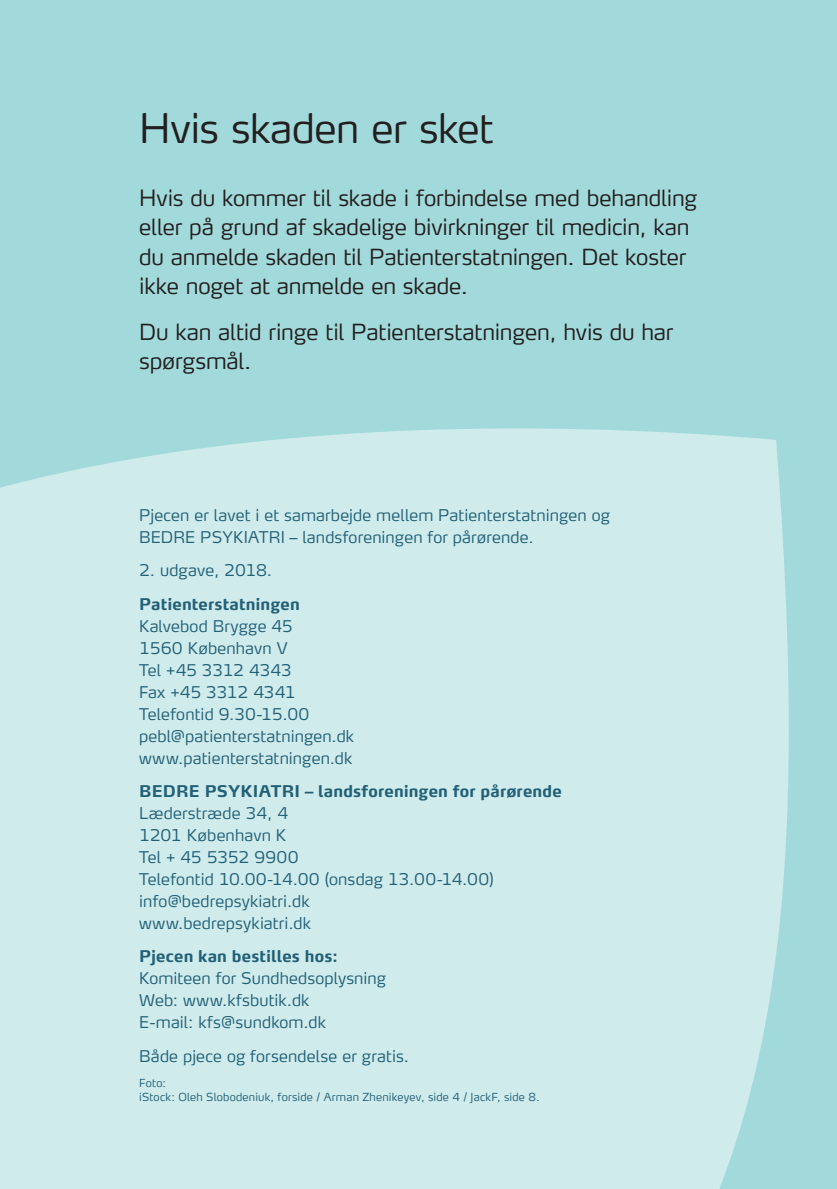
<style>
.page{position:relative;width:837px;height:1189px;background:#a2dadb}
.page>*{position:absolute;margin:0;border:0;box-sizing:border-box;transform-origin:0 0}
.t1{font:300 40px "Max TF";letter-spacing:-.015em;color:#231f20}
.t2{font:300 22px/29px "Max TF";letter-spacing:-.005em;color:#231f20}
.t3{font:300 16px/22px "Max TF";letter-spacing:.01em;color:#226076}
.t4{font:700 16px "Max TF";letter-spacing:.01em;color:#226076}
.t5{font:300 11px/14px "Max TF";letter-spacing:.02em;color:#226076}
</style>
<div class="page">
<div style="left:0;top:428px;width:789px;height:761px;background:#cfebec"></div>
<h1 class="t1" style="left:139px;top:104px;width:356px">Hvis skaden er sket</h1>
<h2 class="t2" style="left:139px;top:183px;width:559px">Hvis du kommer til skade i forbindelse med behandling eller på grund af skadelige bivirkninger til medicin, kan du anmelde skaden til Patienterstatningen. Det koster ikke noget at anmelde en skade.</h2>
<h2 class="t2" style="left:139px;top:316px;width:536px">Du kan altid ringe til Patienterstatningen, hvis du har spørgsmål.</h2>
<p class="t3" style="left:139px;top:504px;width:472px">Pjecen er lavet i et samarbejde mellem Patienterstatningen og<br>BEDRE PSYKIATRI – landsforeningen for pårørende.</p>
<p class="t3" style="left:139px;top:559px;width:134px">2. udgave, 2018.</p>
<p class="t4" style="left:139px;top:593px;width:162px">Patienterstatningen</p>
<p class="t3" style="left:139px;top:614px;width:216px">Kalvebod Brygge 45<br>1560 København V<br>Tel +45 3312 4343<br>Fax +45 3312 4341<br>Telefontid 9.30-15.00 pebl@patienterstatningen.dk www.patienterstatningen.dk</p>
<p class="t4" style="left:139px;top:781px;width:424px">BEDRE PSYKIATRI – landsforeningen for pårørende</p>
<p class="t3" style="left:139px;top:802px;width:356px">Læderstræde 34, 4<br>1201 København K<br>Tel + 45 5352 9900<br>Telefontid 10.00-14.00 (onsdag 13.00-14.00) info@bedrepsykiatri.dk<br>www.bedrepsykiatri.dk</p>
<p class="t4" style="left:139px;top:946px;width:200px">Pjecen kan bestilles hos:</p>
<p class="t3" style="left:139px;top:967px;width:248px">Komiteen for Sundhedsoplysning<br>Web: www.kfsbutik.dk<br>E-mail: kfs@sundkom.dk</p>
<p class="t3" style="left:139px;top:1044px;width:271px">Både pjece og forsendelse er gratis.</p>
<p class="t5" style="left:139px;top:1076px;width:402px">Foto:<br>iStock: Oleh Slobodeniuk, forside / Arman Zhenikeyev, side 4 / JackF, side 8.</p>
</div>
